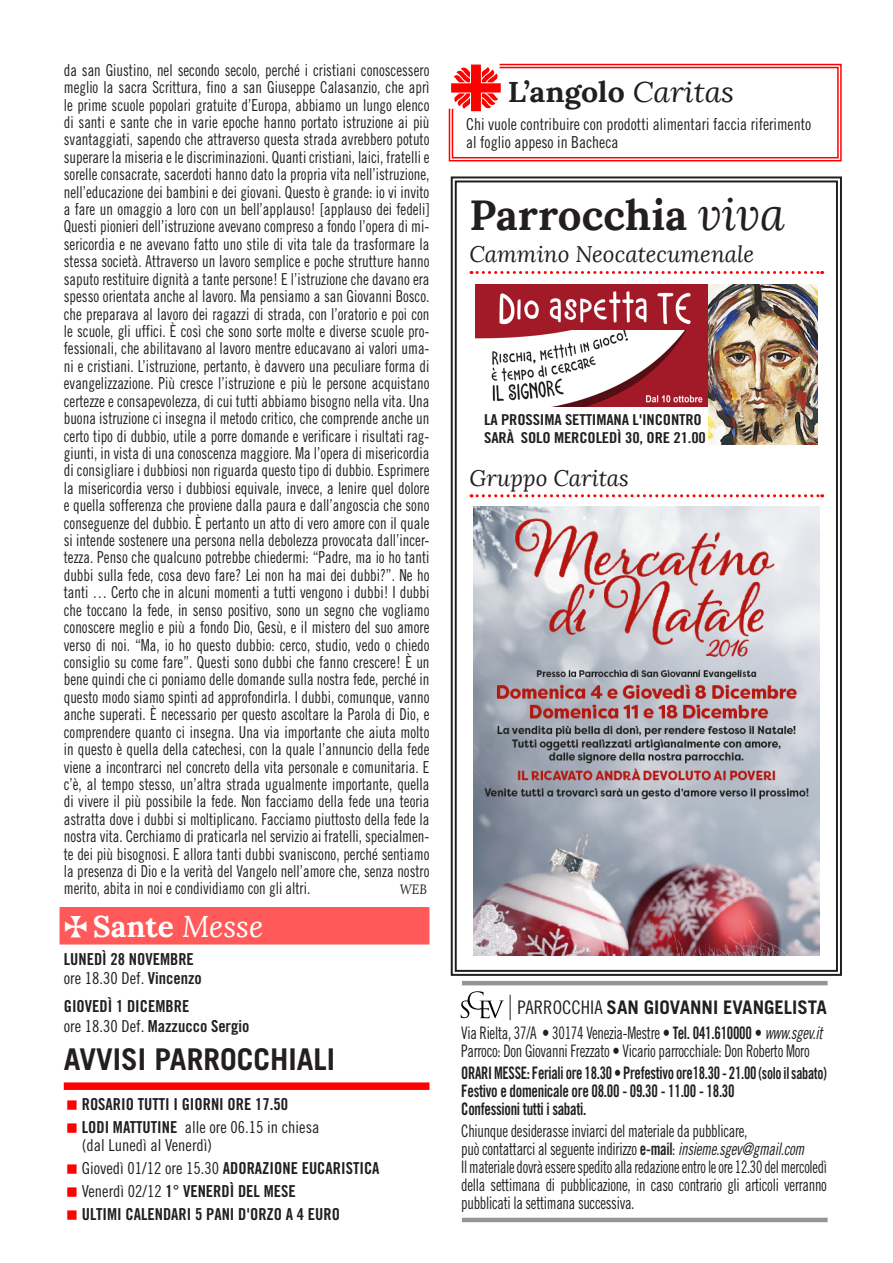
<style>
.page{position:relative;width:893px;height:1263px;background:#fff}
.page>*{position:absolute;margin:0;border:0;box-sizing:border-box;transform-origin:0 0}
.Titoli_bold{font:700 42px "Lora";color:#231f20}
.Titolo_avvisi{font:700 30px "Trade Gothic LT Std";color:#231f20}
.t1{font:700 30px "Lora";color:#fff}
.Titoli_bold-2{font:700 28.5px "Lora";color:#231f20;scale:1.06 1}
.t2{font:italic 22.5px "Lora";color:#231f20}
.t3{font:700 18.75px "Trade Gothic LT Std";color:#231f20}
.t4{font:17.25px/18px "Trade Gothic LT Std Cn 18";letter-spacing:-.02em;color:#231f20;scale:.85 1}
.t5{font:17.25px/18px "Trade Gothic LT Std Cn 18";letter-spacing:-.02em;color:#231f20;text-align:justify;scale:.83 1}
.t6{font:17.25px "Trade Gothic LT Std Bd Cn 20";letter-spacing:-.02em;color:#231f20;scale:.85 1}
.t7{font:17.25px "Trade Gothic LT Std Bd Cn 20";letter-spacing:-.02em;color:#231f20;scale:.83 1}
.Grassetto{font:16.5px/17.4px "Trade Gothic LT Std Cn 18";color:#231f20;text-align:justify;scale:.9 1}
.Grassetto-2{font:16.5px "Trade Gothic LT Std Bd Cn 20";color:#231f20}
.Grassetto-3{font:16.5px "Trade Gothic LT Std Cn 18";color:#231f20;scale:.96 1}
.Grassetto-4{font:16.5px/18.8px "Trade Gothic LT Std Cn 18";color:#231f20}
.Occhietto{font:15px/18px "Trade Gothic LT Std Bd Cn 20";letter-spacing:-.01em;color:#231f20;scale:1.1 1}
.t8{font:italic 13.5px "Lora";color:#231f20;scale:.9 1}
.s1{font-weight:400;font-style:italic}
.s2{font-family:"Trade Gothic LT Std Bd Cn 20"}
.s3{font-family:"Trade Gothic LT Std Cn 18"}
.s4{font-weight:400;font-style:italic;font-size:45px}
.s5{font-family:"Trade Gothic LT Std Cn 18";font-weight:400}
.s6{font-family:"Trade Gothic LT Std Cn 18 Obl"}
.s7{font-size:16.5px}
</style>
<div class="page">
<svg style="left:461px;top:991px;width:43px;height:27px"></svg>
<svg style="left:510px;top:995px;width:1px;height:25px"></svg>
<hr style="left:462px;top:981px;width:366px;height:4px;background:#939598">
<hr style="left:462px;top:1218px;width:366px;height:4px;background:#939598">
<svg style="left:450px;top:176px;width:392px;height:800px"></svg>
<div style="left:455px;top:180px;width:383px;height:792px;border:2px solid #231f20"></div>
<svg style="left:448px;top:63px;width:394px;height:99px"></svg>
<div style="left:64px;top:1082px;width:365px;height:8px;background:#f00"></div>
<img style="left:475px;top:285px;width:234px;height:121px">
<img style="left:709px;top:285px;width:109px;height:159px">
<div style="left:60px;top:907px;width:369px;height:37px;background:#ff5959"></div>
<img style="left:473px;top:506px;width:347px;height:450px">
<p class="Grassetto" style="left:64px;top:61px;width:408px">da san Giustino, nel secondo secolo, perché i cristiani conoscessero meglio la sacra Scrittura, fino a san Giuseppe Calasanzio, che aprì le prime scuole popolari gratuite d’Europa, abbiamo un lungo elenco di santi e sante che in varie epoche hanno portato istruzione ai più svantaggiati, sapendo che attraverso questa strada avrebbero potuto superare la miseria e le discriminazioni. Quanti cristiani, laici, fratelli e sorelle consacrate, sacerdoti hanno dato la propria vita nell’istruzione, nell’educazione dei bambini e dei giovani. Questo è grande: io vi invito a fare un omaggio a loro con un bell’applauso! [applauso dei fedeli] Questi pionieri dell’istruzione avevano compreso a fondo l’opera di mi&shy;sericordia e ne avevano fatto uno stile di vita tale da trasformare la stessa società. Attraverso un lavoro semplice e poche strutture hanno saputo restituire dignità a tante persone! E l’istruzione che davano era spesso orientata anche al lavoro. Ma pensiamo a san Giovanni Bosco. che preparava al lavoro dei ragazzi di strada, con l’oratorio e poi con le scuole, gli uffici. È così che sono sorte molte e diverse scuole pro&shy;fessionali, che abilitavano al lavoro mentre educavano ai valori uma&shy;ni e cristiani. L’istruzione, pertanto, è davvero una peculiare forma di evangelizzazione. Più cresce l’istruzione e più le persone acquistano certezze e consapevolezza, di cui tutti abbiamo bisogno nella vita. Una buona istruzione ci insegna il metodo critico, che comprende anche un certo tipo di dubbio, utile a porre domande e verificare i risultati rag&shy;giunti, in vista di una conoscenza maggiore. Ma l’opera di misericordia di consigliare i dubbiosi non riguarda questo tipo di dubbio. Esprimere la misericordia verso i dubbiosi equivale, invece, a lenire quel dolore e quella sofferenza che proviene dalla paura e dall’angoscia che sono conseguenze del dubbio. È pertanto un atto di vero amore con il quale si intende sostenere una persona nella debolezza provocata dall’incer&shy;tezza. Penso che qualcuno potrebbe chiedermi: “Padre, ma io ho tanti dubbi sulla fede, cosa devo fare? Lei non ha mai dei dubbi?”. Ne ho tanti … Certo che in alcuni momenti a tutti vengono i dubbi! I dubbi che toccano la fede, in senso positivo, sono un segno che vogliamo conoscere meglio e più a fondo Dio, Gesù, e il mistero del suo amore verso di noi. “Ma, io ho questo dubbio: cerco, studio, vedo o chiedo consiglio su come fare”. Questi sono dubbi che fanno crescere! È un bene quindi che ci poniamo delle domande sulla nostra fede, perché in questo modo siamo spinti ad approfondirla. I dubbi, comunque, vanno anche superati. È necessario per questo ascoltare la Parola di Dio, e comprendere quanto ci insegna. Una via importante che aiuta molto in questo è quella della catechesi, con la quale l’annuncio della fede viene a incontrarci nel concreto della vita personale e comunitaria. E c’è, al tempo stesso, un’altra strada ugualmente importante, quella di vivere il più possibile la fede. Non facciamo della fede una teoria astratta dove i dubbi si moltiplicano. Facciamo piuttosto della fede la nostra vita. Cerchiamo di praticarla nel servizio ai fratelli, specialmen&shy;te dei più bisognosi. E allora tanti dubbi svaniscono, perché sentiamo la presenza di Dio e la verità del Vangelo nell’amore che, senza nostro merito, abita in noi e condividiamo con gli altri.</p>
<p class="t8" style="left:400px;top:881px;width:32px">WEB</p>
<p class="t1" style="left:93px;top:906px;width:172px">Sante <span class="s1">Messe</span></p>
<p class="Grassetto-2" style="left:64px;top:949px;width:132px">LUNEDÌ 28 NOVEMBRE</p>
<p class="Grassetto-4" style="left:64px;top:969px;width:140px">ore 18.30 Def. <span class="s2">Vincenzo</span></p>
<p class="Grassetto-2" style="left:64px;top:996px;width:127px">GIOVEDÌ 1 DICEMBRE</p>
<p class="Grassetto-2" style="left:64px;top:1016px;width:187px"><span class="s3">ore 18.30 Def.</span> Mazzucco Sergio</p>
<p class="Titolo_avvisi" style="left:64px;top:1040px;width:273px">AVVISI PARROCCHIALI</p>
<p class="Grassetto-2" style="left:82px;top:1094px;width:208px">ROSARIO TUTTI I GIORNI ORE 17.50</p>
<p class="Grassetto-4" style="left:82px;top:1117px;width:239px"><span class="s2">LODI MATTUTINE</span> alle ore 06.15 in chiesa (dal Lunedì al Venerdì)</p>
<p class="Grassetto-2" style="left:82px;top:1158px;width:299px"><span class="s3">Giovedì 01/12 ore 15.30</span> ADORAZIONE EUCARISTICA</p>
<p class="Grassetto-2" style="left:82px;top:1181px;width:215px"><span class="s3">Venerdì 02/12</span> 1° VENERDÌ DEL MESE</p>
<p class="Grassetto-2" style="left:82px;top:1204px;width:260px">ULTIMI CALENDARI 5 PANI D'ORZO A 4 EURO</p>
<p class="Titoli_bold-2" style="left:508px;top:73px;width:215px">L’angolo <span class="s1">Caritas</span></p>
<p class="Grassetto-3" style="left:466px;top:114px;width:361px">Chi vuole contribuire con prodotti alimentari faccia riferimento</p>
<p class="Grassetto-3" style="left:466px;top:132px;width:160px">al foglio appeso in Bacheca</p>
<p class="Titoli_bold" style="left:469px;top:188px;width:317px">Parrocchia <span class="s4">viva</span></p>
<p class="t2" style="left:469px;top:241px;width:286px">Cammino Neocatecumenale</p>
<p class="Occhietto" style="left:484px;top:410px;width:203px">LA PROSSIMA SETTIMANA L'INCONTRO<br>SARÀ SOLO MERCOLEDÌ 30, ORE 21.00</p>
<p class="t2" style="left:469px;top:464px;width:161px">Gruppo Caritas</p>
<p class="t3" style="left:518px;top:996px;width:311px"><span class="s5">PARROCCHIA</span> SAN GIOVANNI EVANGELISTA</p>
<p class="t4" style="left:461px;top:1023px;width:427px">Via Rielta, 37/A • 30174 Venezia-Mestre • <span class="s2">Tel. 041.610000</span> • <span class="s6">www.sgev.it</span></p>
<p class="t4" style="left:461px;top:1041px;width:411px">Parroco: Don Giovanni Frezzato • Vicario parrocchiale: Don Roberto Moro</p>
<p class="t7" style="left:461px;top:1062px;width:442px">ORARI MESSE: Feriali ore 18.30 • Prefestivo ore18.30 - 21.00 <span class="s7">(solo il sabato)</span></p>
<p class="t6" style="left:461px;top:1080px;width:323px">Festivo e domenicale ore 08.00 - 09.30 - 11.00 - 18.30</p>
<p class="t6" style="left:461px;top:1098px;width:149px">Confessioni tutti i sabati.</p>
<p class="t4" style="left:461px;top:1122px;width:405px">Chiunque desiderasse inviarci del materiale da pubblicare,<br>può contattarci al seguente indirizzo <span class="s2">e-mail</span>: <span class="s6">insieme.sgev@gmail.com</span></p>
<p class="t5" style="left:461px;top:1158px;width:442px">Il materiale dovrà essere spedito alla redazione entro le ore 12.30 del mercoledì della settimana di pubblicazione, in caso contrario gli articoli verranno pubblicati la settimana successiva.</p>
</div>
